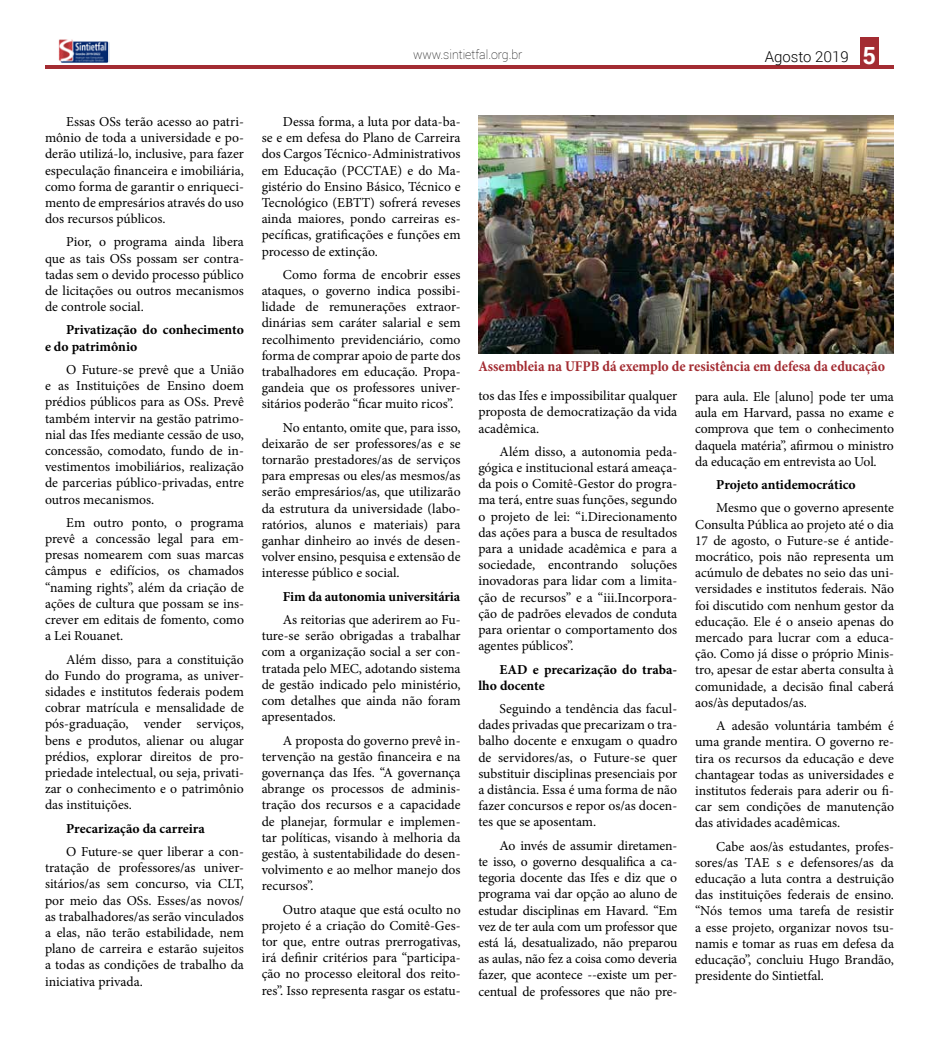
<style>
.page{position:relative;width:939px;height:1053px;background:#fff}
.page>*{position:absolute;margin:0;border:0;box-sizing:border-box;transform-origin:0 0}
.t1{font:700 condensed 15px "Minion Pro";letter-spacing:-.005em;color:#a32c32}
.t2{font:300 15px "Roboto";color:#000}
.t3{font:13.75px/16.2px "Minion Pro";color:#000;text-align:justify}
.t4{font:700 13.75px/16.2px "Minion Pro";color:#000}
.t5{font:100 12.5px "Roboto";color:#000}
.s1{font-weight:700;font-size:23.62px;color:#fff}
</style>
<div class="page">
<hr style="left:45px;top:65px;width:849px;height:4px;background:#a32c32">
<div style="left:860px;top:38px;width:18px;height:27px;background:#a32c32"></div>
<img style="left:58px;top:39px;width:51px;height:24px">
<img style="left:478px;top:116px;width:416px;height:237px">
<p class="t5" style="left:413px;top:46px;width:111px">www.sintietfal.org.br</p>
<p class="t2" style="left:765px;top:46px;width:113px">Agosto 2019 <span class="s1">5</span></p>
<p class="t3" style="left:45px;top:113px;width:200px;text-indent:21px">Essas OSs terão acesso ao patri&shy;mônio de toda a universidade e po&shy;derão utilizá-lo, inclusive, para fazer especulação financeira e imobiliária, como forma de garantir o enriqueci&shy;mento de empresários através do uso dos recursos públicos.</p>
<p class="t3" style="left:45px;top:234px;width:200px;text-indent:21px">Pior, o programa ainda libera que as tais OSs possam ser contra&shy;tadas sem o devido processo público de licitações ou outros mecanismos de controle social.</p>
<p class="t4" style="left:45px;top:322px;width:200px;text-indent:21px">Privatização do conhecimento e do patrimônio</p>
<p class="t3" style="left:45px;top:361px;width:200px;text-indent:21px">O Future-se prevê que a União e as Instituições de Ensino doem prédios públicos para as OSs. Prevê também intervir na gestão patrimo&shy;nial das Ifes mediante cessão de uso, concessão, comodato, fundo de in&shy;vestimentos imobiliários, realização de parcerias público-privadas, entre outros mecanismos.</p>
<p class="t3" style="left:45px;top:514px;width:200px;text-indent:21px">Em outro ponto, o programa prevê a concessão legal para em&shy;presas nomearem com suas marcas câmpus e edifícios, os chamados “naming rights”, além da criação de ações de cultura que possam se ins&shy;crever em editais de fomento, como a Lei Rouanet.</p>
<p class="t3" style="left:45px;top:651px;width:200px;text-indent:21px">Além disso, para a constituição do Fundo do programa, as univer&shy;sidades e institutos federais podem cobrar matrícula e mensalidade de pós-graduação, vender serviços, bens e produtos, alienar ou alugar prédios, explorar direitos de pro&shy;priedade intelectual, ou seja, privati&shy;zar o conhecimento e o patrimônio das instituições.</p>
<p class="t4" style="left:66px;top:819px;width:140px">Precarização da carreira</p>
<p class="t3" style="left:45px;top:843px;width:200px;text-indent:21px">O Future-se quer liberar a con&shy;tratação de professores/as univer&shy;sitários/as sem concurso, via CLT, por meio das OSs. Esses/as novos/ as trabalhadores/as serão vinculados a elas, não terão estabilidade, nem plano de carreira e estarão sujeitos a todas as condições de trabalho da iniciativa privada.</p>
<p class="t3" style="left:262px;top:113px;width:200px;text-indent:21px">Dessa forma, a luta por data-ba&shy;se e em defesa do Plano de Carreira dos Cargos Técnico-Administrativos em Educação (PCCTAE) e do Ma&shy;gistério do Ensino Básico, Técnico e Tecnológico (EBTT) sofrerá reveses ainda maiores, pondo carreiras es&shy;pecíficas, gratificações e funções em processo de extinção.</p>
<p class="t3" style="left:262px;top:266px;width:200px;text-indent:21px">Como forma de encobrir esses ataques, o governo indica possibi&shy;lidade de remunerações extraor&shy;dinárias sem caráter salarial e sem recolhimento previdenciário, como forma de comprar apoio de parte dos trabalhadores em educação. Propa&shy;gandeia que os professores univer&shy;sitários poderão “ficar muito ricos”.</p>
<p class="t3" style="left:262px;top:419px;width:200px;text-indent:21px">No entanto, omite que, para isso, deixarão de ser professores/as e se tornarão prestadores/as de serviços para empresas ou eles/as mesmos/as serão empresários/as, que utilizarão da estrutura da universidade (labo&shy;ratórios, alunos e materiais) para ganhar dinheiro ao invés de desen&shy;volver ensino, pesquisa e extensão de interesse público e social.</p>
<p class="t4" style="left:283px;top:588px;width:179px">Fim da autonomia universitária</p>
<p class="t3" style="left:262px;top:611px;width:200px;text-indent:21px">As reitorias que aderirem ao Fu&shy;ture-se serão obrigadas a trabalhar com a organização social a ser con&shy;tratada pelo MEC, adotando sistema de gestão indicado pelo ministério, com detalhes que ainda não foram apresentados.</p>
<p class="t3" style="left:262px;top:732px;width:200px;text-indent:21px">A proposta do governo prevê in&shy;tervenção na gestão financeira e na governança das Ifes. “A governança abrange os processos de adminis&shy;tração dos recursos e a capacidade de planejar, formular e implemen&shy;tar políticas, visando à melhoria da gestão, à sustentabilidade do desen&shy;volvimento e ao melhor manejo dos recursos”.</p>
<p class="t3" style="left:262px;top:901px;width:200px;text-indent:21px">Outro ataque que está oculto no projeto é a criação do Comitê-Ges&shy;tor que, entre outras prerrogativas, irá definir critérios para “participa&shy;ção no processo eleitoral dos reito&shy;res”. Isso representa rasgar os estatu-</p>
<p class="t1" style="left:478px;top:356px;width:408px">Assembleia na UFPB dá exemplo de resistência em defesa da educação</p>
<p class="t3" style="left:478px;top:387px;width:200px">tos das Ifes e impossibilitar qualquer proposta de democratização da vida acadêmica.</p>
<p class="t3" style="left:478px;top:443px;width:200px;text-indent:21px">Além disso, a autonomia peda&shy;gógica e institucional estará ameaça&shy;da pois o Comitê-Gestor do progra&shy;ma terá, entre suas funções, segundo o projeto de lei: “i.Direcionamento das ações para a busca de resultados para a unidade acadêmica e para a sociedade, encontrando soluções inovadoras para lidar com a limita&shy;ção de recursos” e a “iii.Incorpora&shy;ção de padrões elevados de conduta para orientar o comportamento dos agentes públicos”.</p>
<p class="t4" style="left:478px;top:661px;width:200px;text-indent:21px">EAD e precarização do traba&shy;lho docente</p>
<p class="t3" style="left:478px;top:700px;width:200px;text-indent:21px">Seguindo a tendência das facul&shy;dades privadas que precarizam o tra&shy;balho docente e enxugam o quadro de servidores/as, o Future-se quer substituir disciplinas presenciais por a distância. Essa é uma forma de não fazer concursos e repor os/as docen&shy;tes que se aposentam.</p>
<p class="t3" style="left:478px;top:837px;width:200px;text-indent:21px">Ao invés de assumir diretamen&shy;te isso, o governo desqualifica a ca&shy;tegoria docente das Ifes e diz que o programa vai dar opção ao aluno de estudar disciplinas em Havard. “Em vez de ter aula com um professor que está lá, desatualizado, não preparou as aulas, não fez a coisa como deveria fazer, que acontece --existe um per&shy;centual de professores que não pre-</p>
<p class="t3" style="left:695px;top:388px;width:200px">para aula. Ele [aluno] pode ter uma aula em Harvard, passa no exame e comprova que tem o conhecimento daquela matéria”, afirmou o ministro da educação em entrevista ao Uol.</p>
<p class="t4" style="left:716px;top:476px;width:141px">Projeto antidemocrático</p>
<p class="t3" style="left:695px;top:500px;width:200px;text-indent:21px">Mesmo que o governo apresente Consulta Pública ao projeto até o dia 17 de agosto, o Future-se é antide&shy;mocrático, pois não representa um acúmulo de debates no seio das uni&shy;versidades e institutos federais. Não foi discutido com nenhum gestor da educação. Ele é o anseio apenas do mercado para lucrar com a educa&shy;ção. Como já disse o próprio Minis&shy;tro, apesar de estar aberta consulta à comunidade, a decisão final caberá aos/às deputados/as.</p>
<p class="t3" style="left:695px;top:717px;width:200px;text-indent:21px">A adesão voluntária também é uma grande mentira. O governo re&shy;tira os recursos da educação e deve chantagear todas as universidades e institutos federais para aderir ou fi&shy;car sem condições de manutenção das atividades acadêmicas.</p>
<p class="t3" style="left:695px;top:838px;width:200px;text-indent:21px">Cabe aos/às estudantes, profes&shy;sores/as TAE s e defensores/as da educação a luta contra a destruição das instituições federais de ensino. “Nós temos uma tarefa de resistir a esse projeto, organizar novos tsu&shy;namis e tomar as ruas em defesa da educação”, concluiu Hugo Brandão, presidente do Sintietfal.</p>
</div>
